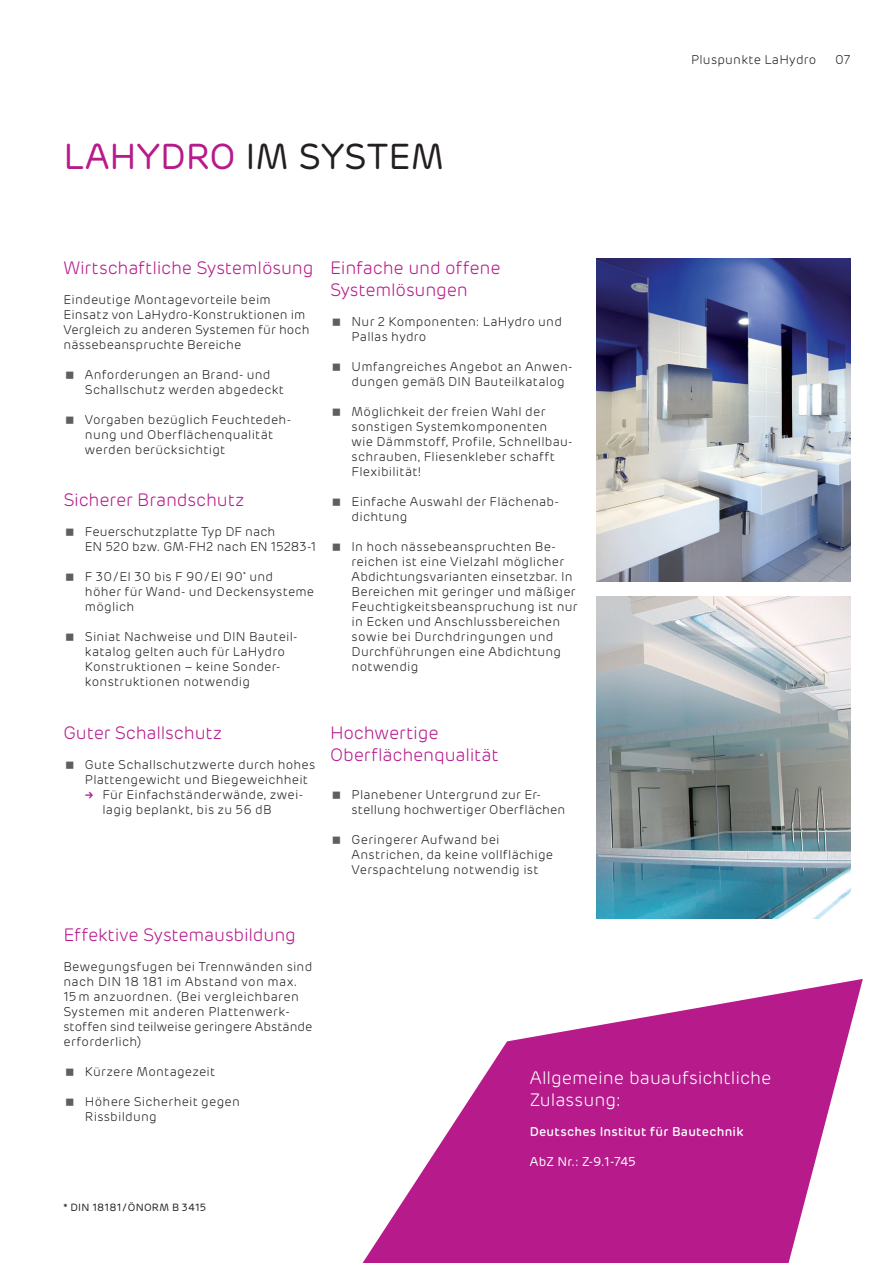
<style>
.page{position:relative;width:893px;height:1263px;background:#fff}
.page>*{position:absolute;margin:0;border:0;box-sizing:border-box;transform-origin:0 0}
.t1{font:36px "Rubrik";color:#231f20}
.t2{font:300 18px/22.5px "Rubrik";letter-spacing:-.01em;color:#b61a8b}
.t3{font:300 18px/22.5px "Rubrik";color:#fff}
.t4{font:300 12.75px/15px "Rubrik";letter-spacing:.015em;color:#231f20}
.t5{font:500 12.75px "Rubrik";letter-spacing:.02em;color:#fff}
.t6{font:12.75px "Rubrik";letter-spacing:.01em;color:#fff}
.t7{font:10.5px "Rubrik";letter-spacing:.02em;color:#231f20}
.s1{color:#b61a8b}
</style>
<div class="page">
<img style="left:596px;top:259px;width:254px;height:322px">
<img style="left:597px;top:596px;width:253px;height:323px">
<svg style="left:363px;top:979px;width:500px;height:284px;fill:#b61a8b"></svg>
<h1 class="t1" style="left:63px;top:135px;width:382px"><span class="s1">LAHYDRO</span> IM SYSTEM</h1>
<p class="t4" style="left:691px;top:52px;width:127px">Pluspunkte LaHydro</p>
<p class="t4" style="left:835px;top:52px;width:17px">07</p>
<h2 class="t2" style="left:63px;top:257px;width:252px">Wirtschaftliche Systemlösung</h2>
<p class="t4" style="left:63px;top:292px;width:248px">Eindeutige Montagevorteile beim Einsatz von LaHydro-Konstruktionen im Vergleich zu anderen Systemen für hoch nässebeanspruchte Bereiche</p>
<p class="t4" style="left:85px;top:367px;width:201px">Anforderungen an Brand- und<br>Schallschutz werden abgedeckt</p>
<p class="t4" style="left:85px;top:412px;width:208px">Vorgaben bezüglich Feuchtedeh&shy;nung und Oberflächenqualität werden berücksichtigt</p>
<h2 class="t2" style="left:63px;top:489px;width:182px">Sicherer Brandschutz</h2>
<p class="t4" style="left:85px;top:525px;width:233px">Feuerschutzplatte Typ DF nach<br>EN 520 bzw. GM-FH2 nach EN 15283-1</p>
<p class="t4" style="left:85px;top:570px;width:231px">F 30/EI 30 bis F 90/EI 90<sup>*</sup> und<br>höher für Wand- und Deckensysteme möglich</p>
<p class="t4" style="left:85px;top:630px;width:214px">Siniat Nachweise und DIN Bauteil&shy;katalog gelten auch für LaHydro<br>Konstruktionen – keine Sonder&shy;konstruktionen notwendig</p>
<h2 class="t2" style="left:63px;top:722px;width:160px">Guter Schallschutz</h2>
<p class="t4" style="left:85px;top:757px;width:232px">Gute Schallschutzwerte durch hohes</p>
<p class="t4" style="left:85px;top:772px;width:225px">Plattengewicht und Biegeweichheit</p>
<p class="t4" style="left:103px;top:787px;width:202px">Für Einfachständerwände, zwei-</p>
<p class="t4" style="left:103px;top:802px;width:171px">lagig beplankt, bis zu 56 dB</p>
<h2 class="t2" style="left:330px;top:257px;width:172px">Einfache und offene<br>Systemlösungen</h2>
<p class="t4" style="left:352px;top:315px;width:212px">Nur 2 Komponenten: LaHydro und<br>Pallas hydro</p>
<p class="t4" style="left:352px;top:360px;width:222px">Umfangreiches Angebot an Anwen&shy;dungen gemäß DIN Bauteilkatalog</p>
<p class="t4" style="left:352px;top:405px;width:223px">Möglichkeit der freien Wahl der sonstigen Systemkomponenten<br>wie Dämmstoff, Profile, Schnellbau&shy;schrauben, Fliesenkleber schafft<br>Flexibilität!</p>
<p class="t4" style="left:352px;top:495px;width:209px">Einfache Auswahl der Flächenab&shy;dichtung</p>
<p class="t4" style="left:352px;top:540px;width:227px">In hoch nässebeanspruchten Be&shy;reichen ist eine Vielzahl möglicher<br>Abdichtungsvarianten einsetzbar. In<br>Bereichen mit geringer und mäßiger<br>Feuchtigkeitsbeanspruchung ist nur in Ecken und Anschlussbereichen sowie bei Durchdringungen und<br>Durchführungen eine Abdichtung notwendig</p>
<h2 class="t2" style="left:330px;top:722px;width:170px">Hochwertige<br>Oberflächenqualität</h2>
<p class="t4" style="left:352px;top:787px;width:215px">Planebener Untergrund zur Er&shy;stellung hochwertiger Oberflächen</p>
<p class="t4" style="left:352px;top:832px;width:203px">Geringerer Aufwand bei<br>Anstrichen, da keine vollflächige<br>Verspachtelung notwendig ist</p>
<h2 class="t2" style="left:63px;top:924px;width:234px">Effektive Systemausbildung</h2>
<p class="t4" style="left:63px;top:960px;width:251px">Bewegungsfugen bei Trennwänden sind nach DIN 18 181 im Abstand von max.<br>15m anzuordnen. (Bei vergleichbaren Systemen mit anderen Plattenwerk&shy;stoffen sind teilweise geringere Abstände erforderlich)</p>
<p class="t4" style="left:85px;top:1065px;width:132px">Kürzere Montagezeit</p>
<p class="t4" style="left:85px;top:1095px;width:156px">Höhere Sicherheit gegen<br>Rissbildung</p>
<p class="t7" style="left:63px;top:1201px;width:144px">* DIN 18181/ÖNORM B 3415</p>
<h2 class="t3" style="left:530px;top:1067px;width:243px">Allgemeine bauaufsichtliche<br>Zulassung:</h2>
<p class="t5" style="left:530px;top:1124px;width:215px">Deutsches Institut für Bautechnik</p>
<p class="t6" style="left:530px;top:1154px;width:108px">AbZ Nr.: Z-9.1-745</p>
</div>
